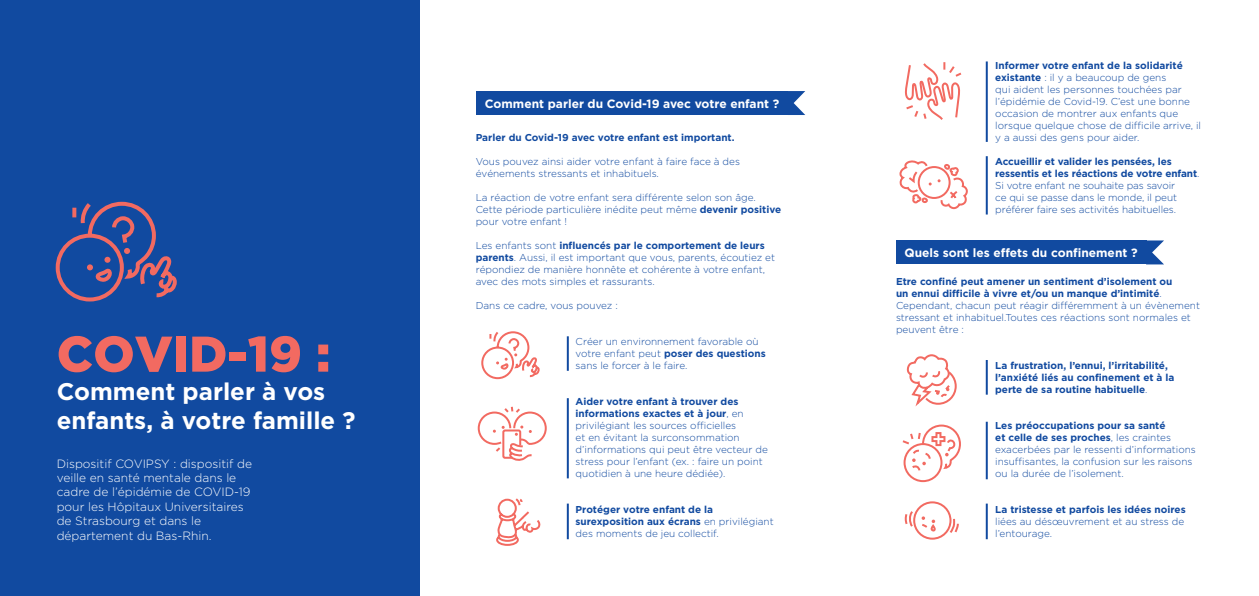
<style>
.page{position:relative;width:1259px;height:596px;background:#fff}
.page>*{position:absolute;margin:0;border:0;box-sizing:border-box;transform-origin:0 0}
.t1{font:900 50px "Gotham";color:#f26a61}
.t2{font:700 24px/28.8px "Gotham";color:#fff}
.t3{font:300 12px/14.4px "Gotham";color:#fff}
.Titre{font:700 12px "Gotham";color:#fff}
.Labeur{font:300 10px/12px "Gotham";color:#114aa0}
.Labeur-2{font:700 10px/12px "Gotham";color:#114aa0}
.s1{font-weight:700}
.s2{font-weight:300}
</style>
<div class="page">
<div style="left:0;top:0;width:420px;height:595px;background:#114aa0"></div>
<div style="left:476px;top:91px;width:312px;height:24px;background:#114aa0"></div>
<svg style="left:477px;top:331px;width:70px;height:130px"></svg>
<svg style="left:496px;top:498px;width:45px;height:48px"></svg>
<hr style="left:567px;top:336px;width:2px;height:34px;background:#114aa0">
<hr style="left:567px;top:398px;width:2px;height:80px;background:#114aa0">
<hr style="left:567px;top:503px;width:2px;height:36px;background:#114aa0">
<div style="left:896px;top:240px;width:250px;height:24px;background:#114aa0"></div>
<svg style="left:904px;top:62px;width:58px;height:58px"></svg>
<svg style="left:899px;top:160px;width:69px;height:50px"></svg>
<svg style="left:907px;top:354px;width:50px;height:53px"></svg>
<svg style="left:905px;top:501px;width:54px;height:39px"></svg>
<svg style="left:902px;top:424px;width:59px;height:59px"></svg>
<hr style="left:985px;top:61px;width:2px;height:81px;background:#114aa0">
<hr style="left:985px;top:156px;width:2px;height:58px;background:#114aa0">
<hr style="left:985px;top:360px;width:2px;height:34px;background:#114aa0">
<hr style="left:985px;top:421px;width:2px;height:58px;background:#114aa0">
<hr style="left:985px;top:503px;width:2px;height:36px;background:#114aa0">
<svg style="left:55px;top:201px;width:122px;height:101px"></svg>
<svg style="left:788px;top:91px;width:17px;height:24px"></svg>
<svg style="left:1146px;top:240px;width:18px;height:24px"></svg>
<p class="t1" style="left:57px;top:325px;width:275px">COVID-19 :</p>
<p class="t2" style="left:57px;top:377px;width:300px">Comment parler à vos enfants, à votre famille ?</p>
<p class="t3" style="left:57px;top:455px;width:197px">Dispositif COVIPSY : dispositif de veille en santé mentale dans le cadre de l’épidémie de COVID-19 pour les Hôpitaux Universitaires de Strasbourg et dans le département du Bas-Rhin.</p>
<p class="Titre" style="left:485px;top:97px;width:296px">Comment parler du Covid-19 avec votre enfant ?</p>
<p class="Labeur-2" style="left:476px;top:131px;width:260px">Parler du Covid-19 avec votre enfant est important.</p>
<p class="Labeur" style="left:476px;top:155px;width:266px">Vous pouvez ainsi aider votre enfant à faire face à des événements stressants et inhabituels.</p>
<p class="Labeur" style="left:476px;top:191px;width:307px">La réaction de votre enfant sera différente selon son âge.<br>Cette période particulière inédite peut même <span class="s1">devenir positive </span>pour votre enfant !</p>
<p class="Labeur" style="left:476px;top:239px;width:301px">Les enfants sont <span class="s1">influencés par le comportement de leurs parents</span>. Aussi, il est important que vous, parents, écoutiez et répondiez de manière honnête et cohérente à votre enfant, avec des mots simples et rassurants.</p>
<p class="Labeur" style="left:476px;top:299px;width:144px">Dans ce cadre, vous pouvez :</p>
<p class="Labeur" style="left:575px;top:335px;width:192px">Créer un environnement favorable où votre enfant peut <span class="s1">poser des questions </span>sans le forcer à le faire.</p>
<p class="Labeur" style="left:575px;top:395px;width:194px"><span class="s1">Aider votre enfant à trouver des informations exactes et à jour</span>, en privilégiant les sources officielles<br>et en évitant la surconsommation d’informations qui peut être vecteur de stress pour l’enfant (ex. : faire un point quotidien à une heure dédiée).</p>
<p class="Labeur-2" style="left:575px;top:503px;width:200px">Protéger votre enfant de la surexposition aux écrans <span class="s2">en privilégiant des moments de jeu collectif.</span></p>
<p class="Labeur" style="left:995px;top:59px;width:207px"><span class="s1">Informer votre enfant de la solidarité existante</span> : il y a beaucoup de gens<br>qui aident les personnes touchées par l’épidémie de Covid-19. C’est une bonne occasion de montrer aux enfants que lorsque quelque chose de difficile arrive, il y a aussi des gens pour aider.</p>
<p class="Labeur" style="left:995px;top:155px;width:206px"><span class="s1">Accueillir et valider les pensées, les ressentis et les réactions de votre enfant</span>.<br>Si votre enfant ne souhaite pas savoir<br>ce qui se passe dans le monde, il peut préférer faire ses activités habituelles.</p>
<p class="Titre" style="left:904px;top:246px;width:234px">Quels sont les effets du confinement ?</p>
<p class="Labeur" style="left:896px;top:275px;width:305px"><span class="s1">Etre confiné peut amener un sentiment d’isolement ou<br>un ennui difficile à vivre et/ou un manque d’intimité</span>.<br>Cependant, chacun peut réagir différemment à un évènement stressant et inhabituel.Toutes ces réactions sont normales et peuvent être :</p>
<p class="Labeur-2" style="left:995px;top:359px;width:181px">La frustration, l’ennui, l’irritabilité, l’anxiété liés au confinement et à la perte de sa routine habituelle<span class="s2">.</span></p>
<p class="Labeur" style="left:995px;top:419px;width:202px"><span class="s1">Les préoccupations pour sa santé<br>et celle de ses proches</span>, les craintes exacerbées par le ressenti d’informations insuffisantes, la confusion sur les raisons ou la durée de l’isolement.</p>
<p class="Labeur" style="left:995px;top:503px;width:192px"><span class="s1">La tristesse et parfois les idées noires </span>liées au désœuvrement et au stress de l’entourage.</p>
</div>
